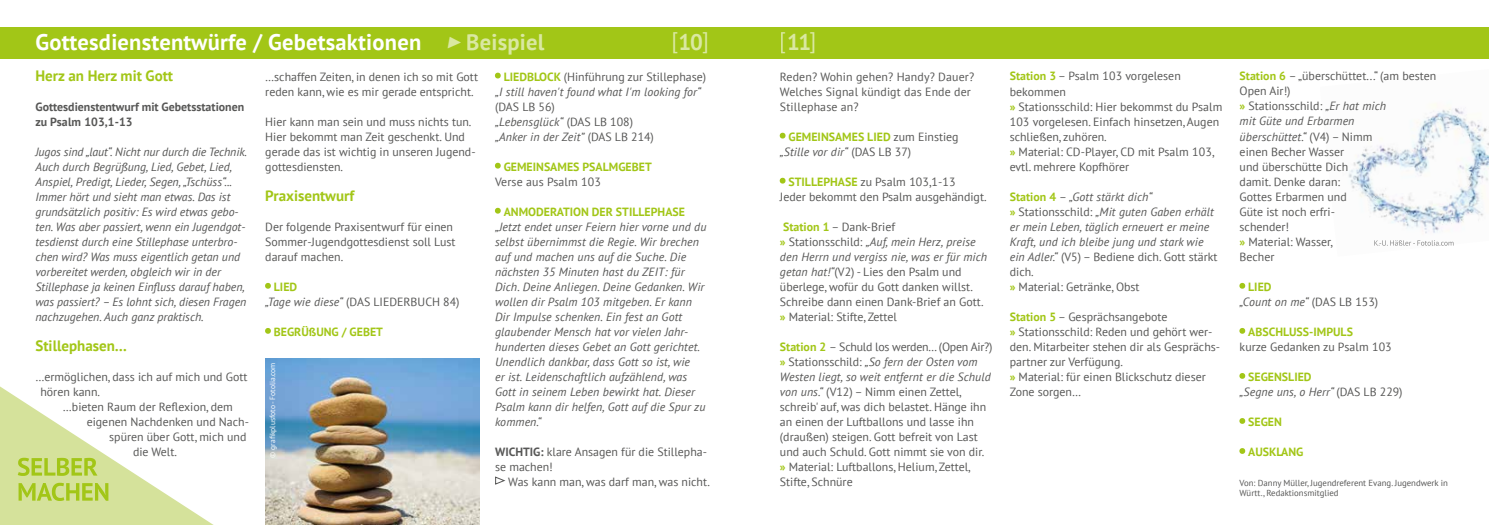
<style>
.page{position:relative;width:1489px;height:525px;background:#fff}
.page>*{position:absolute;margin:0;border:0;box-sizing:border-box;transform-origin:0 0}
.t1{font:700 22.5px "PT Sans";letter-spacing:.01em;color:#fff}
.t2{font:22.5px "PT Sans";color:#fff}
.t3{font:700 15px "PT Sans";color:#a2c617}
.t4{font:11.88px/15px "PT Sans";color:#575756}
.t5{font:italic 11.88px/15px "PT Sans";letter-spacing:.01em;color:#575756}
.t6{font:700 11.88px/15px "PT Sans";color:#a2c617}
.t7{font:700 11.88px/15px "PT Sans";color:#575756}
.t8{font:8.75px/10px "PT Sans";color:#575756}
.t9{font:7.5px "PT Sans";color:#fff}
.s1{font-family:"Minion Pro";font-weight:400;font-style:italic;font-size:25px}
.s2{font-weight:700}
.s3{color:#a2c617}
.s4{font-weight:700;color:#a2c617}
.s5{font-style:italic}
.s6{font-weight:400}
.s7{font-style:normal;color:#a2c617}
.s8{font-weight:700;font-style:normal;color:#a2c617}
.s9{font-style:normal}
.s10{font-weight:400;color:#575756}
</style>
<div class="page">
<img style="left:1348px;top:103px;width:140px;height:143px">
<div style="left:0;top:27px;width:1488px;height:32px;background:#a2c617"></div>
<svg style="left:0;top:386px;width:212px;height:138px"></svg>
<svg style="left:19px;top:482px;width:89px;height:18px;background:#bcd45b"></svg>
<svg style="left:18px;top:457px;width:79px;height:18px"></svg>
<svg style="left:265px;top:282px;width:6px;height:7px"></svg>
<svg style="left:265px;top:328px;width:6px;height:6px"></svg>
<svg style="left:494px;top:72px;width:7px;height:7px"></svg>
<svg style="left:494px;top:162px;width:7px;height:7px"></svg>
<svg style="left:494px;top:207px;width:7px;height:7px"></svg>
<svg style="left:495px;top:476px;width:10px;height:9px"></svg>
<svg style="left:779px;top:132px;width:7px;height:7px"></svg>
<svg style="left:779px;top:177px;width:7px;height:7px"></svg>
<svg style="left:1239px;top:282px;width:7px;height:7px"></svg>
<svg style="left:1239px;top:328px;width:7px;height:6px"></svg>
<svg style="left:1239px;top:373px;width:7px;height:6px"></svg>
<svg style="left:1239px;top:418px;width:7px;height:6px"></svg>
<svg style="left:1239px;top:448px;width:7px;height:6px"></svg>
<img style="left:265px;top:358px;width:214px;height:166px">
<svg style="left:1374px;top:240px;width:79px;height:5px"></svg>
<h1 class="t1" style="left:35px;top:28px;width:510px">Gottesdienstentwürfe / Gebetsaktionen <span class="s1">▶</span>Beispiel</h1>
<h1 class="t2" style="left:671px;top:26px;width:39px">[<span class="s2">10</span>]</h1>
<h1 class="t2" style="left:780px;top:26px;width:38px">[<span class="s2">11</span>]</h1>
<p class="t3" style="left:35px;top:65px;width:139px">Herz an Herz mit Gott</p>
<p class="t7" style="left:35px;top:99px;width:210px">Gottesdienstentwurf mit Gebetsstationen zu Psalm 103,1-13</p>
<p class="t5" style="left:35px;top:143px;width:213px">Jugos sind „laut“. Nicht nur durch die Technik.<br>Auch durch Begrüßung, Lied, Gebet, Lied, Anspiel, Predigt, Lieder, Segen, „Tschüss“...<br>Immer hört und sieht man etwas. Das ist grundsätzlich positiv: Es wird etwas gebo&shy;ten. Was aber passiert, wenn ein Jugendgot&shy;tesdienst durch eine Stillephase unterbro&shy;chen wird? Was muss eigentlich getan und vorbereitet werden, obgleich wir in der Stillephase ja keinen Einfluss darauf haben, was passiert? – Es lohnt sich, diesen Fragen nachzugehen. Auch ganz praktisch.</p>
<p class="t3" style="left:35px;top:335px;width:93px">Stillephasen…</p>
<p class="t4" style="left:40px;top:368px;width:208px;text-indent:-5px">…ermöglichen, dass ich auf mich und Gott hören kann.</p>
<p class="t4" style="left:63px;top:398px;width:171px">…bieten Raum der Reflexion, dem</p>
<p class="t4" style="left:87px;top:413px;width:164px">eigenen Nachdenken und Nach-</p>
<p class="t4" style="left:109px;top:428px;width:139px">spüren über Gott, mich und</p>
<p class="t4" style="left:133px;top:443px;width:46px">die Welt.</p>
<p class="t4" style="left:265px;top:68px;width:214px">…schaffen Zeiten, in denen ich so mit Gott reden kann, wie es mir gerade entspricht.</p>
<p class="t4" style="left:265px;top:113px;width:212px">Hier kann man sein und muss nichts tun.<br>Hier bekommt man Zeit geschenkt. Und gerade das ist wichtig in unseren Jugend&shy;gottesdiensten.</p>
<p class="t3" style="left:265px;top:185px;width:90px">Praxisentwurf</p>
<p class="t4" style="left:265px;top:218px;width:192px">Der folgende Praxisentwurf für einen<br>Sommer-Jugendgottesdienst soll Lust darauf machen.</p>
<p class="t4" style="left:265px;top:278px;width:196px"><span class="s3">•</span> <span class="s4">LIED<br></span><span class="s5">„Tage wie diese“</span> (DAS LIEDERBUCH 84)</p>
<p class="t6" style="left:265px;top:324px;width:119px"><span class="s6">•</span> BEGRÜßUNG / GEBET</p>
<p class="t9" style="left:267px;top:457px;width:96px;rotate:-90deg">© grafikplusfoto - Fotolia.com</p>
<p class="t5" style="left:495px;top:68px;width:212px"><span class="s7">•</span> <span class="s8">LIEDBLOCK</span> <span class="s9">(Hinführung zur Stillephase) </span>„I still haven't found what I'm looking for“</p>
<p class="t4" style="left:495px;top:98px;width:160px">(DAS LB 56)<br><span class="s5">„Lebensglück“</span> (DAS LB 108) <span class="s5">„Anker in der Zeit”</span> (DAS LB 214)</p>
<p class="t6" style="left:495px;top:159px;width:158px"><span class="s6">•</span> GEMEINSAMES PSALMGEBET<br><span class="s10">Verse aus Psalm 103</span></p>
<p class="t5" style="left:495px;top:203px;width:213px"><span class="s7">•</span> <span class="s8">ANMODERATION DER STILLEPHASE </span>„Jetzt endet unser Feiern hier vorne und du selbst übernimmst die Regie. Wir brechen auf und machen uns auf die Suche. Die nächsten 35 Minuten hast du ZEIT: für Dich. Deine Anliegen. Deine Gedanken. Wir wollen dir Psalm 103 mitgeben. Er kann Dir Impulse schenken. Ein fest an Gott glaubender Mensch hat vor vielen Jahr&shy;hunderten dieses Gebet an Gott gerichtet.<br>Unendlich dankbar, dass Gott so ist, wie<br>er ist. Leidenschaftlich aufzählend, was Gott in seinem Leben bewirkt hat. Dieser Psalm kann dir helfen, Gott auf die Spur zu kommen.“</p>
<p class="t4" style="left:495px;top:443px;width:213px"><span class="s2">WICHTIG:</span> klare Ansagen für die Stillepha&shy;se machen!</p>
<p class="t4" style="left:508px;top:473px;width:203px">Was kann man, was darf man, was nicht.</p>
<p class="t4" style="left:780px;top:68px;width:196px">Reden? Wohin gehen? Handy? Dauer?<br>Welches Signal kündigt das Ende der<br>Stillephase an?</p>
<p class="t4" style="left:780px;top:128px;width:180px"><span class="s3">•</span> <span class="s4">GEMEINSAMES LIED</span> zum Einstieg <span class="s5">„Stille vor dir“</span> (DAS LB 37)</p>
<p class="t4" style="left:780px;top:173px;width:208px"><span class="s3">•</span> <span class="s4">STILLEPHASE</span> zu Psalm 103,1-13<br>Jeder bekommt den Psalm ausgehändigt.</p>
<p class="t4" style="left:780px;top:218px;width:209px"><span class="s4">Station 1</span> – Dank-Brief<br><span class="s4">»</span> Stationsschild: <span class="s5">„Auf, mein Herz, preise den Herrn und vergiss nie, was er für mich getan hat!“</span>(V2) - Lies den Psalm und überlege, wofür du Gott danken willst.<br>Schreibe dann einen Dank-Brief an Gott. <span class="s4">»</span> Material: Stifte, Zettel</p>
<p class="t4" style="left:780px;top:338px;width:214px"><span class="s4">Station 2</span> – Schuld los werden... (Open Air?) <span class="s4">»</span> Stationsschild: <span class="s5">„So fern der Osten vom Westen liegt, so weit entfernt er die Schuld von uns.“</span> (V12) – Nimm einen Zettel, schreib' auf, was dich belastet. Hänge ihn an einen der Luftballons und lasse ihn (draußen) steigen. Gott befreit von Last und auch Schuld. Gott nimmt sie von dir. <span class="s4">»</span> Material: Luftballons, Helium, Zettel, Stifte, Schnüre</p>
<p class="t4" style="left:1009px;top:68px;width:214px"><span class="s4">Station 3</span> – Psalm 103 vorgelesen bekommen<br><span class="s4">»</span> Stationsschild: Hier bekommst du Psalm<br>103 vorgelesen. Einfach hinsetzen, Augen schließen, zuhören.<br><span class="s4">»</span> Material: CD-Player, CD mit Psalm 103, evtl. mehrere Kopfhörer</p>
<p class="t5" style="left:1009px;top:188px;width:209px"><span class="s8">Station 4</span> <span class="s9">–</span> „Gott stärkt dich“<br><span class="s8">»</span> <span class="s9">Stationsschild:</span> „Mit guten Gaben erhält er mein Leben, täglich erneuert er meine<br>Kraft, und ich bleibe jung und stark wie ein Adler.“ <span class="s9">(V5) – Bediene dich. Gott stärkt dich.<br></span><span class="s8">»</span> <span class="s9">Material: Getränke, Obst</span></p>
<p class="t4" style="left:1009px;top:308px;width:212px"><span class="s4">Station 5</span> – Gesprächsangebote<br><span class="s4">»</span> Stationsschild: Reden und gehört wer&shy;den. Mitarbeiter stehen dir als Gesprächs&shy;partner zur Verfügung.<br><span class="s4">»</span> Material: für einen Blickschutz dieser<br>Zone sorgen…</p>
<p class="t4" style="left:1239px;top:68px;width:198px"><span class="s4">Station 6</span> – „überschüttet...“ (am besten<br>Open Air!)<br><span class="s4">»</span> Stationsschild: <span class="s5">„Er hat mich<br>mit Güte und Erbarmen<br>überschüttet.“</span> (V4) – Nimm<br>einen Becher Wasser<br>und überschütte Dich<br>damit. Denke daran:<br>Gottes Erbarmen und<br>Güte ist noch erfri-<br>schender!<br><span class="s4">»</span> Material: Wasser,<br>Becher</p>
<p class="t5" style="left:1239px;top:278px;width:140px"><span class="s7">•</span> <span class="s8">LIED<br></span>„Count on me“ <span class="s9">(DAS LB 153)</span></p>
<p class="t4" style="left:1239px;top:323px;width:154px"><span class="s3">•</span> <span class="s4">ABSCHLUSS-IMPULS<br></span>kurze Gedanken zu Psalm 103</p>
<p class="t5" style="left:1239px;top:368px;width:164px"><span class="s7">•</span> <span class="s8">SEGENSLIED<br></span>„Segne uns, o Herr“ <span class="s9">(DAS LB 229)</span></p>
<p class="t6" style="left:1239px;top:414px;width:44px"><span class="s6">•</span> SEGEN</p>
<p class="t6" style="left:1239px;top:444px;width:65px"><span class="s6">•</span> AUSKLANG</p>
<p class="t8" style="left:1239px;top:477px;width:210px">Von: Danny Müller, Jugendreferent Evang. Jugendwerk in<br>Württ., Redaktionsmitglied</p>
</div>
